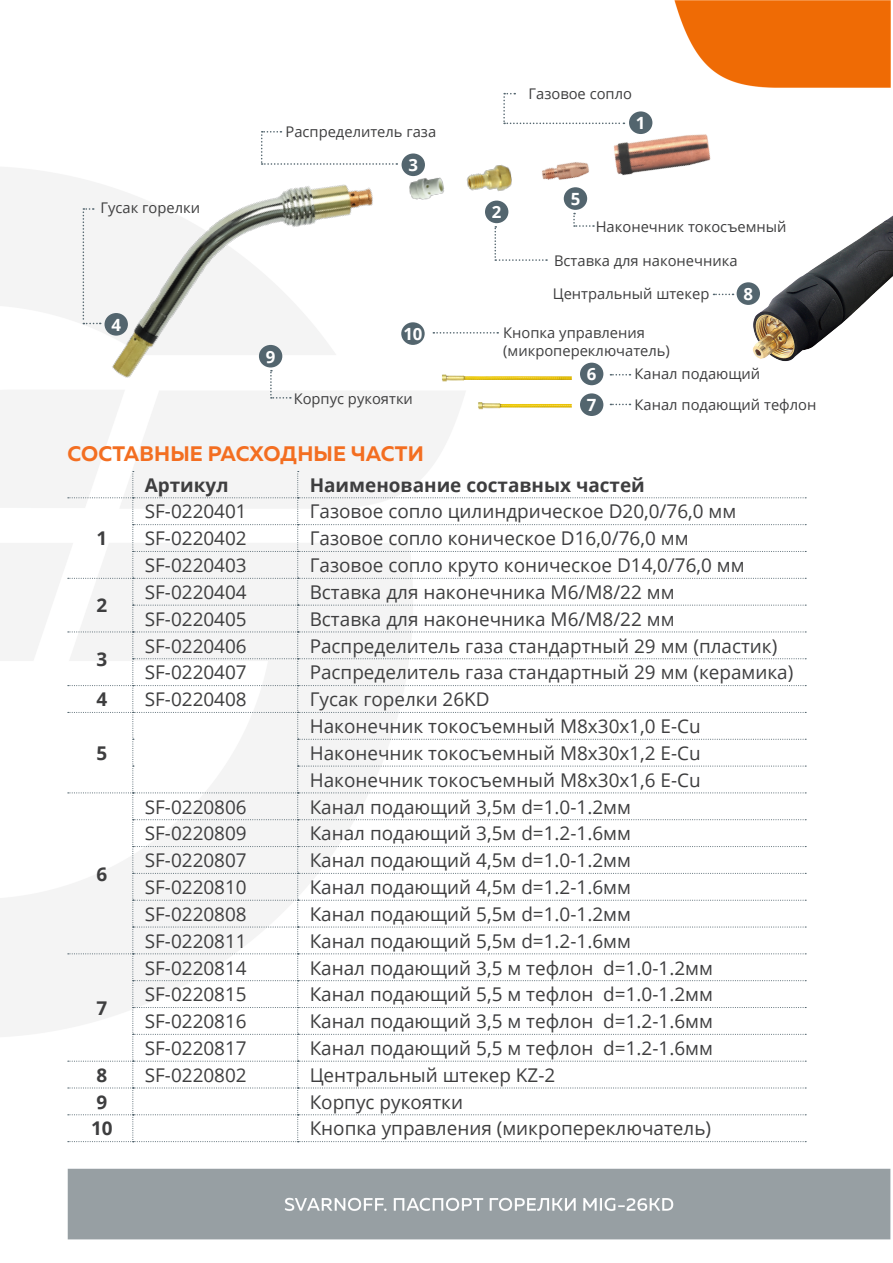
<style>
.page{position:relative;width:893px;height:1263px;background:#fff}
.page>*{position:absolute;margin:0;border:0;box-sizing:border-box;transform-origin:0 0}
.t1{font:700 21px "Muller";letter-spacing:.01em;color:#f36e21}
.t2{font:18.9px "Open Sans";color:#3e3e3f}
.t3{font:700 18.9px "Open Sans";color:#3e3e3f}
.t4{font:700 16.8px "Open Sans";color:#fff}
.t5{font:14.7px "Open Sans";color:#3e3e3f}
</style>
<div class="page">
<img style="left:0;top:0;width:890px;height:1240px">
<svg style="left:68px;top:471px;width:738px;height:671px"></svg>
<div style="left:401px;top:322px;width:24px;height:23px;background:#53656e;border-radius:50%"></div>
<svg style="left:433px;top:332px;width:65px;height:2px"></svg>
<img style="left:0;top:26px;width:403px;height:379px">
<img style="left:464px;top:161px;width:51px;height:36px">
<img style="left:405px;top:175px;width:41px;height:28px">
<img style="left:535px;top:144px;width:61px;height:59px">
<img style="left:596px;top:93px;width:131px;height:122px">
<svg style="left:261px;top:131px;width:136px;height:34px"></svg>
<div style="left:402px;top:153px;width:23px;height:23px;background:#53656e;border-radius:50%"></div>
<svg style="left:494px;top:226px;width:53px;height:35px"></svg>
<div style="left:485px;top:201px;width:23px;height:22px;background:#53656e;border-radius:50%"></div>
<svg style="left:573px;top:213px;width:21px;height:14px"></svg>
<div style="left:564px;top:187px;width:23px;height:23px;background:#53656e;border-radius:50%"></div>
<svg style="left:503px;top:93px;width:121px;height:31px"></svg>
<div style="left:629px;top:111px;width:23px;height:23px;background:#53656e;border-radius:50%"></div>
<svg style="left:713px;top:294px;width:20px;height:1px"></svg>
<div style="left:737px;top:282px;width:23px;height:23px;background:#53656e;border-radius:50%"></div>
<svg style="left:610px;top:404px;width:20px;height:1px"></svg>
<svg style="left:610px;top:374px;width:20px;height:1px"></svg>
<div style="left:580px;top:363px;width:23px;height:22px;background:#53656e;border-radius:50%"></div>
<div style="left:580px;top:393px;width:23px;height:23px;background:#53656e;border-radius:50%"></div>
<img style="left:739px;top:175px;width:154px;height:195px">
<img style="left:437px;top:367px;width:136px;height:19px">
<img style="left:437px;top:398px;width:136px;height:23px">
<p class="t5" style="left:101px;top:198px;width:101px">Гусак горелки</p>
<p class="t4" style="left:111px;top:313px;width:11px">4</p>
<p class="t5" style="left:285px;top:121px;width:152px">Распределитель газа</p>
<p class="t4" style="left:408px;top:153px;width:11px">3</p>
<p class="t4" style="left:266px;top:345px;width:11px">9</p>
<p class="t4" style="left:403px;top:322px;width:21px">10</p>
<p class="t5" style="left:294px;top:389px;width:121px">Корпус рукоятки</p>
<p class="t5" style="left:528px;top:83px;width:105px">Газовое сопло</p>
<p class="t4" style="left:492px;top:200px;width:11px">2</p>
<p class="t4" style="left:636px;top:111px;width:11px">1</p>
<p class="t4" style="left:571px;top:187px;width:11px">5</p>
<p class="t5" style="left:596px;top:217px;width:192px">Наконечник токосъемный</p>
<p class="t5" style="left:554px;top:251px;width:185px">Вставка для наконечника</p>
<p class="t5" style="left:553px;top:284px;width:158px">Центральный штекер</p>
<p class="t4" style="left:743px;top:282px;width:11px">8</p>
<p class="t5" style="left:503px;top:323px;width:143px">Кнопка управления</p>
<p class="t5" style="left:503px;top:341px;width:168px">(микропереключатель)</p>
<p class="t4" style="left:587px;top:362px;width:11px">6</p>
<p class="t4" style="left:587px;top:393px;width:11px">7</p>
<p class="t5" style="left:635px;top:364px;width:127px">Канал подающий</p>
<p class="t5" style="left:635px;top:394px;width:183px">Канал подающий тефлон</p>
<p class="t1" style="left:67px;top:441px;width:358px">СОСТАВНЫЕ РАСХОДНЫЕ ЧАСТИ</p>
<p class="t3" style="left:145px;top:471px;width:85px">Артикул</p>
<p class="t3" style="left:310px;top:471px;width:337px">Наименование составных частей</p>
<p class="t3" style="left:96px;top:525px;width:12px">1</p>
<p class="t2" style="left:145px;top:499px;width:104px">SF-0220401</p>
<p class="t2" style="left:310px;top:499px;width:428px">Газовое сопло цилиндрическое D20,0/76,0 мм</p>
<p class="t2" style="left:145px;top:525px;width:104px">SF-0220402</p>
<p class="t2" style="left:310px;top:525px;width:380px">Газовое сопло коническое D16,0/76,0 мм</p>
<p class="t2" style="left:145px;top:552px;width:104px">SF-0220403</p>
<p class="t2" style="left:310px;top:552px;width:437px">Газовое сопло круто коническое D14,0/76,0 мм</p>
<p class="t3" style="left:96px;top:592px;width:12px">2</p>
<p class="t3" style="left:96px;top:646px;width:12px">3</p>
<p class="t2" style="left:145px;top:579px;width:104px">SF-0220404</p>
<p class="t2" style="left:310px;top:579px;width:366px">Вставка для наконечника М6/М8/22 мм</p>
<p class="t2" style="left:145px;top:606px;width:104px">SF-0220405</p>
<p class="t2" style="left:310px;top:606px;width:366px">Вставка для наконечника М6/М8/22 мм</p>
<p class="t2" style="left:145px;top:633px;width:104px">SF-0220406</p>
<p class="t2" style="left:310px;top:633px;width:469px">Распределитель газа стандартный 29 мм (пластик)</p>
<p class="t2" style="left:145px;top:660px;width:104px">SF-0220407</p>
<p class="t2" style="left:310px;top:660px;width:485px">Распределитель газа стандартный 29 мм (керамика)</p>
<p class="t3" style="left:96px;top:686px;width:12px">4</p>
<p class="t2" style="left:145px;top:686px;width:104px">SF-0220408</p>
<p class="t2" style="left:310px;top:686px;width:182px">Гусак горелки 26KD</p>
<p class="t3" style="left:96px;top:740px;width:12px">5</p>
<p class="t2" style="left:310px;top:713px;width:393px">Наконечник токосъемный М8х30х1,0 Е-Сu</p>
<p class="t2" style="left:310px;top:740px;width:393px">Наконечник токосъемный М8х30х1,2 Е-Сu</p>
<p class="t2" style="left:310px;top:767px;width:393px">Наконечник токосъемный М8х30х1,6 Е-Сu</p>
<p class="t3" style="left:96px;top:860px;width:12px">6</p>
<p class="t3" style="left:96px;top:994px;width:12px">7</p>
<p class="t2" style="left:145px;top:794px;width:104px">SF-0220806</p>
<p class="t2" style="left:310px;top:794px;width:323px">Канал подающий 3,5м d=1.0-1.2мм</p>
<p class="t2" style="left:145px;top:820px;width:104px">SF-0220809</p>
<p class="t2" style="left:310px;top:820px;width:323px">Канал подающий 3,5м d=1.2-1.6мм</p>
<p class="t2" style="left:145px;top:847px;width:104px">SF-0220807</p>
<p class="t2" style="left:310px;top:847px;width:323px">Канал подающий 4,5м d=1.0-1.2мм</p>
<p class="t2" style="left:145px;top:874px;width:104px">SF-0220810</p>
<p class="t2" style="left:310px;top:874px;width:323px">Канал подающий 4,5м d=1.2-1.6мм</p>
<p class="t2" style="left:145px;top:901px;width:104px">SF-0220808</p>
<p class="t2" style="left:310px;top:901px;width:323px">Канал подающий 5,5м d=1.0-1.2мм</p>
<p class="t2" style="left:145px;top:928px;width:104px">SF-0220811</p>
<p class="t2" style="left:310px;top:928px;width:323px">Канал подающий 5,5м d=1.2-1.6мм</p>
<p class="t2" style="left:145px;top:955px;width:104px">SF-0220814</p>
<p class="t2" style="left:310px;top:955px;width:405px">Канал подающий 3,5 м тефлон d=1.0-1.2мм</p>
<p class="t2" style="left:145px;top:981px;width:104px">SF-0220815</p>
<p class="t2" style="left:310px;top:981px;width:405px">Канал подающий 5,5 м тефлон d=1.0-1.2мм</p>
<p class="t2" style="left:145px;top:1008px;width:104px">SF-0220816</p>
<p class="t2" style="left:310px;top:1008px;width:405px">Канал подающий 3,5 м тефлон d=1.2-1.6мм</p>
<p class="t2" style="left:145px;top:1035px;width:104px">SF-0220817</p>
<p class="t2" style="left:310px;top:1035px;width:405px">Канал подающий 5,5 м тефлон d=1.2-1.6мм</p>
<p class="t3" style="left:96px;top:1061px;width:12px">8</p>
<p class="t2" style="left:145px;top:1062px;width:104px">SF-0220802</p>
<p class="t2" style="left:310px;top:1062px;width:247px">Центральный штекер KZ-2</p>
<p class="t3" style="left:96px;top:1088px;width:12px">9</p>
<p class="t2" style="left:310px;top:1089px;width:155px">Корпус рукоятки</p>
<p class="t3" style="left:91px;top:1115px;width:23px">10</p>
<p class="t2" style="left:310px;top:1116px;width:403px">Кнопка управления (микропереключатель)</p>
</div>
